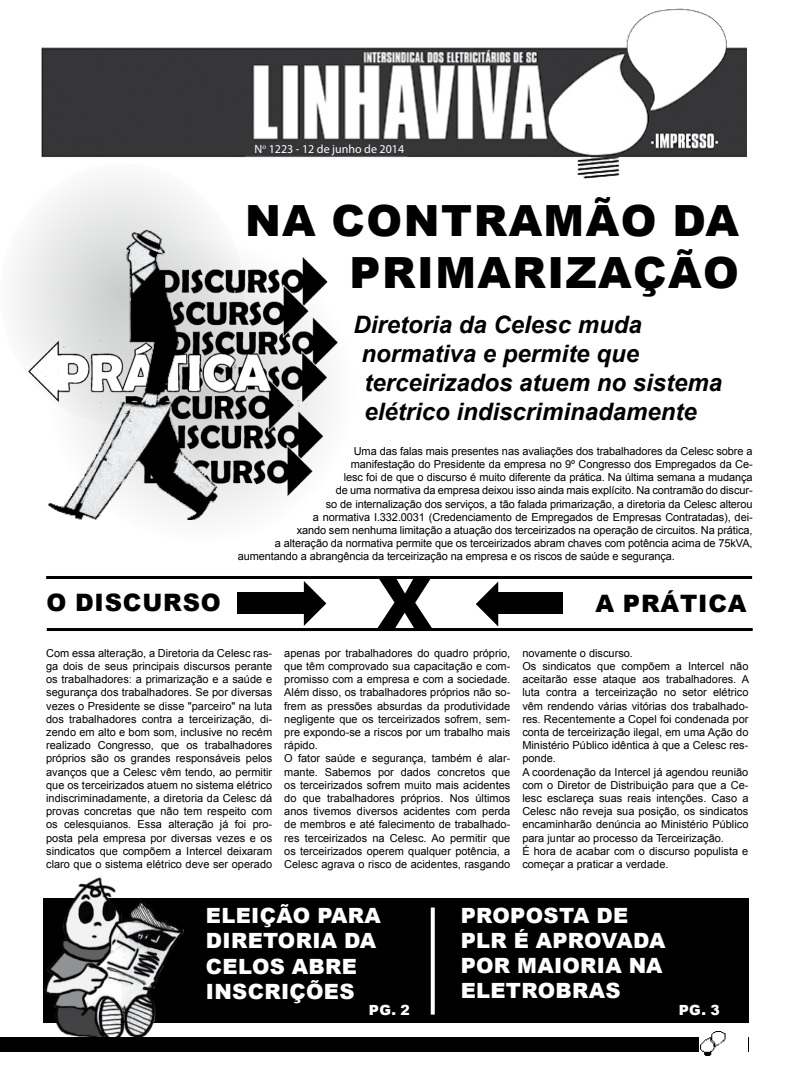
<style>
.page{position:relative;width:791px;height:1080px;background:#fff}
.page>*{position:absolute;margin:0;border:0;box-sizing:border-box;transform-origin:0 0}
.t1{font:900 72px "Arial";color:#000}
.t2{font:900 43px/51.6px "Arial";letter-spacing:.035em;color:#000;text-align:right}
.t3{font:italic 700 24px/28.8px "Arial";color:#000}
.t4{font:900 24px "Arial";letter-spacing:.035em;color:#000}
.t5{font:900 21px/25.2px "Arial";letter-spacing:.015em;color:#fff}
.t6{font:900 14px "Arial";color:#fff}
.t7{font:12px "Myriad Pro";color:#fff}
.t8{font:11px/13.2px "Arial";color:#000}
</style>
<div class="page">
<div style="left:0;top:163px;width:244px;height:262px;background:#f4f4f4;border-radius:50%"></div>
<div style="left:47px;top:240px;width:308px;height:302px;background:#fbfbfb;border-radius:50%"></div>
<img style="left:41px;top:8px;width:706px;height:171px">
<div style="left:43px;top:898px;width:705px;height:125px;background:#000"></div>
<svg style="left:431px;top:908px;width:4px;height:107px"></svg>
<img style="left:44px;top:877px;width:140px;height:160px">
<img style="left:28px;top:224px;width:310px;height:295px">
<div style="left:237px;top:592px;width:76px;height:22px;background:#000"></div>
<div style="left:490px;top:593px;width:72px;height:21px;background:#000"></div>
<hr style="left:47px;top:628px;width:706px;height:3px;background:#000">
<hr style="left:46px;top:576px;width:706px;height:3px;background:#000">
<div style="left:0;top:1037px;width:748px;height:15px;background:#000"></div>
<img style="left:699px;top:1031px;width:48px;height:24px">
<p class="t7" style="left:254px;top:141px;width:151px">N<sup>o</sup> 1223 - 12 de junho de 2014</p>
<h2 class="t2" style="left:245px;top:194px;width:495px">NA CONTRAMÃO DA<br>PRIMARIZAÇÃO</h2>
<h3 class="t3" style="left:362px;top:311px;width:362px;text-indent:-8px">Diretoria da Celesc muda normativa e permite que terceirizados atuem no sistema elétrico indiscriminadamente</h3>
<p class="t8" style="left:354px;top:444px;width:400px">Uma das falas mais presentes nas avaliações dos trabalhadores da Celesc sobre a</p>
<p class="t8" style="left:351px;top:458px;width:403px">manifestação do Presidente da empresa no 9º Congresso dos Empregados da Ce-</p>
<p class="t8" style="left:344px;top:471px;width:410px">lesc foi de que o discurso é muito diferente da prática. Na última semana a mudança</p>
<p class="t8" style="left:336px;top:484px;width:418px">de uma normativa da empresa deixou isso ainda mais explícito. Na contramão do discur-</p>
<p class="t8" style="left:326px;top:497px;width:428px">so de internalização dos serviços, a tão falada primarização, a diretoria da Celesc alterou</p>
<p class="t8" style="left:313px;top:510px;width:441px">a normativa I.332.0031 (Credenciamento de Empregados de Empresas Contratadas), dei-</p>
<p class="t8" style="left:297px;top:524px;width:457px">xando sem nenhuma limitação a atuação dos terceirizados na operação de circuitos. Na prática,</p>
<p class="t8" style="left:275px;top:537px;width:479px">a alteração da normativa permite que os terceirizados abram chaves com potência acima de 75kVA,</p>
<p class="t8" style="left:238px;top:550px;width:438px">aumentando a abrangência da terceirização na empresa e os riscos de saúde e segurança.</p>
<h1 class="t1" style="left:377px;top:551px;width:58px">X</h1>
<h3 class="t4" style="left:47px;top:585px;width:176px">O DISCURSO</h3>
<h3 class="t4" style="left:595px;top:586px;width:153px">A PRÁTICA</h3>
<p class="t8" style="left:46px;top:646px;width:228px;text-align:justify">Com essa alteração, a Diretoria da Celesc ras&shy;ga dois de seus principais discursos perante os trabalhadores: a primarização e a saúde e segurança dos trabalhadores. Se por diversas vezes o Presidente se disse "parceiro" na luta dos trabalhadores contra a terceirização, di&shy;zendo em alto e bom som, inclusive no recém realizado Congresso, que os trabalhadores próprios são os grandes responsáveis pelos avanços que a Celesc vêm tendo, ao permitir que os terceirizados atuem no sistema elétrico indiscriminadamente, a diretoria da Celesc dá provas concretas que não tem respeito com os celesquianos. Essa alteração já foi pro&shy;posta pela empresa por diversas vezes e os sindicatos que compõem a Intercel deixaram claro que o sistema elétrico deve ser operado</p>
<p class="t8" style="left:284px;top:646px;width:228px">apenas por trabalhadores do quadro próprio, que têm comprovado sua capacitação e com&shy;promisso com a empresa e com a sociedade.<br>Além disso, os trabalhadores próprios não so&shy;frem as pressões absurdas da produtividade negligente que os terceirizados sofrem, sem&shy;pre expondo-se a riscos por um trabalho mais rápido.<br>O fator saúde e segurança, também é alar&shy;mante. Sabemos por dados concretos que os terceirizados sofrem muito mais acidentes do que trabalhadores próprios. Nos últimos anos tivemos diversos acidentes com perda de membros e até falecimento de trabalhado&shy;res terceirizados na Celesc. Ao permitir que os terceirizados operem qualquer potência, a Celesc agrava o risco de acidentes, rasgando</p>
<p class="t8" style="left:522px;top:646px;width:228px">novamente o discurso.<br>Os sindicatos que compõem a Intercel não aceitarão esse ataque aos trabalhadores. A luta contra a terceirização no setor elétrico vêm rendendo várias vitórias dos trabalhado&shy;res. Recentemente a Copel foi condenada por conta de terceirização ilegal, em uma Ação do Ministério Público idêntica à que a Celesc res&shy;ponde.<br>A coordenação da Intercel já agendou reunião com o Diretor de Distribuição para que a Ce&shy;lesc esclareça suas reais intenções. Caso a Celesc não reveja sua posição, os sindicatos encaminharão denúncia ao Ministério Público para juntar ao processo da Terceirização.<br>É hora de acabar com o discurso populista e começar a praticar a verdade.</p>
<h3 class="t5" style="left:206px;top:903px;width:176px">ELEIÇÃO PARA<br>DIRETORIA DA<br>CELOS ABRE<br>INSCRIÇÕES</h3>
<h3 class="t5" style="left:461px;top:902px;width:17px">PROPOSTA</h3>
<h3 class="t5" style="left:596px;top:902px;width:16px">DE</h3>
<h3 class="t5" style="left:461px;top:927px;width:16px">PLR</h3>
<h3 class="t5" style="left:514px;top:927px;width:40px">É APRO</h3>
<h3 class="t5" style="left:601px;top:927px;width:33px">VADA</h3>
<h3 class="t5" style="left:461px;top:952px;width:18px">POR</h3>
<h3 class="t5" style="left:517px;top:952px;width:16px">MAIORIA</h3>
<h3 class="t5" style="left:629px;top:952px;width:18px">NA</h3>
<h3 class="t5" style="left:461px;top:977px;width:17px">ELETROBRAS</h3>
<p class="t6" style="left:369px;top:999px;width:43px">PG. 2</p>
<p class="t6" style="left:679px;top:999px;width:43px">PG. 3</p>
</div>
